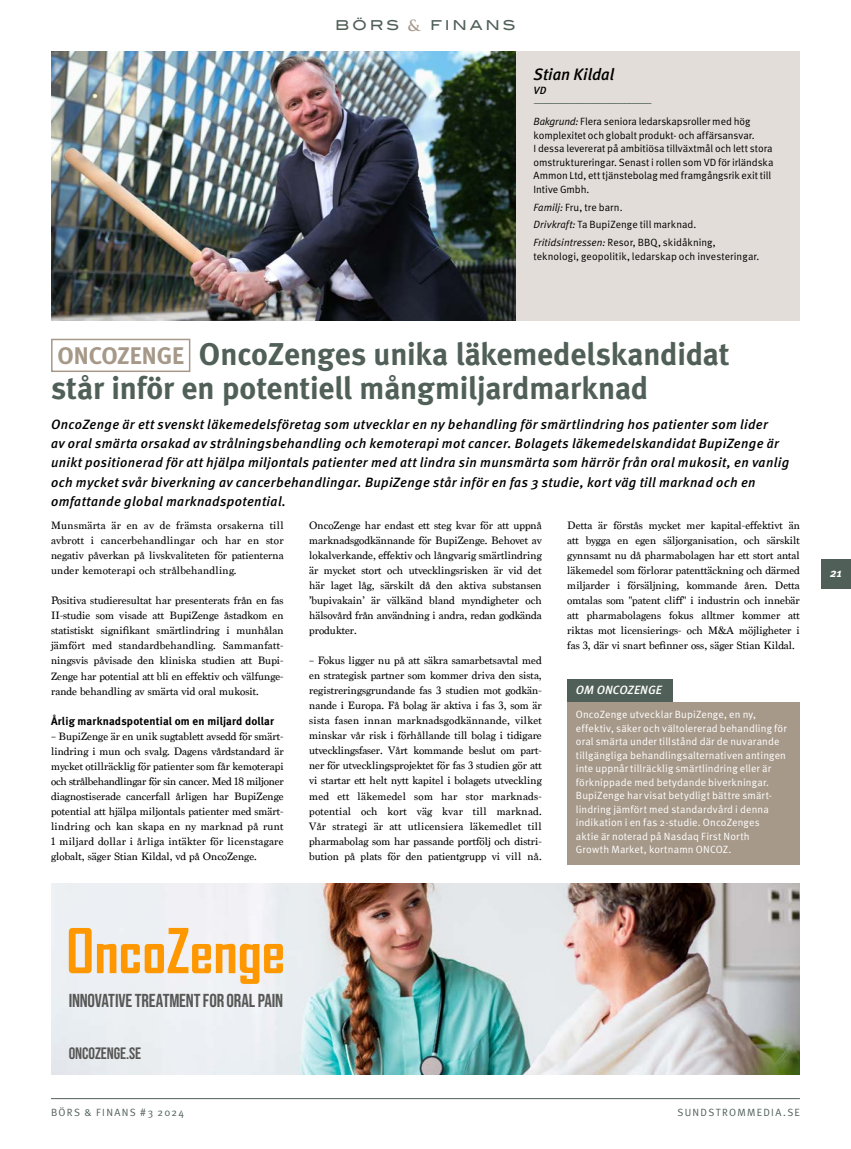
<style>
.page{position:relative;width:851px;height:1149px;background:#fff}
.page>*{position:absolute;margin:0;border:0;box-sizing:border-box;transform-origin:0 0}
.t1{font:700 31.5px/34.5px "Meta";letter-spacing:-.005em;color:#506058}
.t2{font:700 24px "Meta";color:#a79989}
.t3{font:18.75px "Bebas Neue";letter-spacing:-.01em;color:#575756}
.t4{font:16.5px "Bebas Neue";letter-spacing:-.005em;color:#575756}
.t5{font:italic 500 16.5px "Meta";color:#000}
.t6{font:13.65px "Blair ITC Std";letter-spacing:.21em;color:#506058}
.t7{font:italic 500 13.5px/19.2px "Meta";letter-spacing:.03em;color:#000}
.t8{font:12px "Meta Normal";color:#506058}
.t9{font:italic 500 12px "Meta";letter-spacing:.01em;color:#fff}
.t10{font:italic 700 12px "Meta";color:#fff}
.t11{font:11.25px/15px "Marion";color:#000;text-align:justify}
.t12{font:700 11.25px "Meta";letter-spacing:.02em;color:#000}
.t13{font:10.5px/13.5px "Meta Normal";letter-spacing:.015em;color:#fff}
.t14{font:10.5px/13.5px "Meta Normal";color:#000}
.t15{font:10.5px "Meta Normal";letter-spacing:.125em;color:#506058}
.t16{font:italic 500 10.5px "Meta";color:#000}
.s1{font-family:"Trajan Pro 3";font-weight:600;font-size:15px;color:#a79989}
.s2{font-style:italic}
</style>
<div class="page">
<img style="left:51px;top:51px;width:465px;height:269px">
<div style="left:567px;top:701px;width:232px;height:163px;background:#a79989"></div>
<div style="left:567px;top:679px;width:105px;height:22px;background:#506058"></div>
<img style="left:51px;top:883px;width:748px;height:191px">
<div style="left:51px;top:338px;width:139px;height:34px;border:2px solid #a79989"></div>
<svg style="left:69px;top:927px;width:214px;height:56px"></svg>
<div style="left:516px;top:51px;width:283px;height:269px;background:#e2ddd8"></div>
<div style="left:821px;top:559px;width:29px;height:30px;background:#506058"></div>
<hr style="left:51px;top:1097px;width:748px;height:1px;background:#506058">
<p class="t6" style="left:335px;top:17px;width:182px">BÖRS <span class="s1">&amp;</span> FINANS</p>
<h3 class="t5" style="left:533px;top:65px;width:82px">Stian Kildal</h3>
<p class="t16" style="left:533px;top:84px;width:14px">VD</p>
<p class="t8" style="left:533px;top:96px;width:120px">––––––––––––––––––––––</p>
<p class="t14" style="left:533px;top:115px;width:241px"><span class="s2">Bakgrund:</span> Flera seniora ledarskapsroller med hög komplexitet och globalt produkt- och affärsansvar.<br>I dessa levererat på ambitiösa tillväxtmål och lett stora omstruktureringar. Senast i rollen som VD för irländska Ammon Ltd, ett tjänstebolag med framgångsrik exit till Intive Gmbh.</p>
<p class="t14" style="left:533px;top:198px;width:184px;line-height:17.7px"><span class="s2">Familj:</span> Fru, tre barn.<br><span class="s2">Drivkraft:</span> Ta BupiZenge till marknad.<br><span class="s2">Fritidsintressen:</span> Resor, BBQ, skidåkning,</p>
<p class="t14" style="left:533px;top:249px;width:227px">teknologi, geopolitik, ledarskap och investeringar.</p>
<h1 class="t1" style="left:51px;top:336px;width:680px;text-indent:148px">OncoZenges unika läkemedelskandidat står inför en potentiell mångmiljardmarknad</h1>
<h2 class="t2" style="left:57px;top:341px;width:128px">ONCOZENGE</h2>
<p class="t7" style="left:51px;top:414px;width:739px">OncoZenge är ett svenskt läkemedelsföretag som utvecklar en ny behandling för smärtlindring hos patienter som lider<br>av oral smärta orsakad av strålningsbehandling och kemoterapi mot cancer. Bolagets läkemedelskandidat BupiZenge är unikt positionerad för att hjälpa miljontals patienter med att lindra sin munsmärta som härrör från oral mukosit, en vanlig och mycket svår biverkning av cancerbehandlingar. BupiZenge står inför en fas 3 studie, kort väg till marknad och en omfattande global marknadspotential.</p>
<p class="t11" style="left:51px;top:518px;width:234px">Munsmärta är en av de främsta orsakerna till avbrott i cancerbehandlingar och har en stor negativ påverkan på livskvaliteten för patienterna under kemoterapi och strålbehandling.</p>
<p class="t11" style="left:51px;top:593px;width:234px">Positiva studieresultat har presenterats från en fas II-studie som visade att BupiZenge åstadkom en statistiskt signifikant smärtlindring i munhålan jämfört med standardbehandling. Sammanfatt&shy;ningsvis påvisade den kliniska studien att Bupi-Zenge har potential att bli en effektiv och välfunge&shy;rande behandling av smärta vid oral mukosit.</p>
<p class="t12" style="left:51px;top:713px;width:224px">Årlig marknadspotential om en miljard dollar</p>
<p class="t11" style="left:51px;top:728px;width:234px">– BupiZenge är en unik sugtablett avsedd för smärt&shy;lindring i mun och svalg. Dagens vårdstandard är mycket otillräcklig för patienter som får kemoterapi och strålbehandlingar för sin cancer. Med 18 miljoner diagnostiserade cancerfall årligen har BupiZenge potential att hjälpa miljontals patienter med smärt&shy;lindring och kan skapa en ny marknad på runt 1 miljard dollar i årliga intäkter för licenstagare globalt, säger Stian Kildal, vd på OncoZenge.</p>
<p class="t11" style="left:309px;top:518px;width:234px">OncoZenge har endast ett steg kvar för att uppnå marknadsgodkännande för BupiZenge. Behovet av lokalverkande, effektiv och långvarig smärtlindring är mycket stort och utvecklingsrisken är vid det här laget låg, särskilt då den aktiva substansen ’bupivakain’ är välkänd bland myndigheter och hälsovård från användning i andra, redan godkända produkter.</p>
<p class="t11" style="left:309px;top:653px;width:234px">– Fokus ligger nu på att säkra samarbetsavtal med en strategisk partner som kommer driva den sista, registreringsgrundande fas 3 studien mot godkän&shy;nande i Europa. Få bolag är aktiva i fas 3, som är sista fasen innan marknadsgodkännande, vilket minskar vår risk i förhållande till bolag i tidigare utvecklingsfaser. Vårt kommande beslut om part&shy;ner för utvecklingsprojektet för fas 3 studien gör att vi startar ett helt nytt kapitel i bolagets utveckling med ett läkemedel som har stor marknads&shy;potential och kort väg kvar till marknad.<br>Vår strategi är att utlicensiera läkemedlet till pharmabolag som har passande portfölj och distri&shy;bution på plats för den patientgrupp vi vill nå.</p>
<p class="t11" style="left:567px;top:518px;width:234px">Detta är förstås mycket mer kapital-effektivt än att bygga en egen säljorganisation, och särskilt gynnsamt nu då pharmabolagen har ett stort antal läkemedel som förlorar patenttäckning och därmed miljarder i försäljning, kommande åren. Detta omtalas som "patent cliff" i industrin och innebär att pharmabolagens fokus alltmer kommer att riktas mot licensierings- och M&amp;A möjligheter i fas 3, där vi snart befinner oss, säger Stian Kildal.</p>
<p class="t9" style="left:575px;top:682px;width:87px">OM ONCOZENGE</p>
<p class="t13" style="left:575px;top:707px;width:212px">OncoZenge utvecklar BupiZenge, en ny, effektiv, säker och vältolererad behandling för oral smärta under tillstånd där de nuvarande tillgängliga behandlingsalternativen antingen inte uppnår tillräcklig smärtlindring eller är förknippade med betydande biverkningar.<br>BupiZenge har visat betydligt bättre smärt&shy;lindring jämfört med standardvård i denna indikation i en fas 2-studie. OncoZenges<br>aktie är noterad på Nasdaq First North<br>Growth Market, kortnamn ONCOZ.</p>
<p class="t10" style="left:830px;top:565px;width:13px">21</p>
<h3 class="t3" style="left:69px;top:989px;width:216px">INNOVATIVE TREATMENT FOR ORAL PAIN</h3>
<h3 class="t4" style="left:69px;top:1043px;width:74px">ONCOZENGE.SE</h3>
<p class="t15" style="left:51px;top:1105px;width:135px">BÖRS &amp; FINANS #3 2024</p>
<p class="t15" style="left:677px;top:1105px;width:124px">SUNDSTROMMEDIA.SE</p>
</div>
